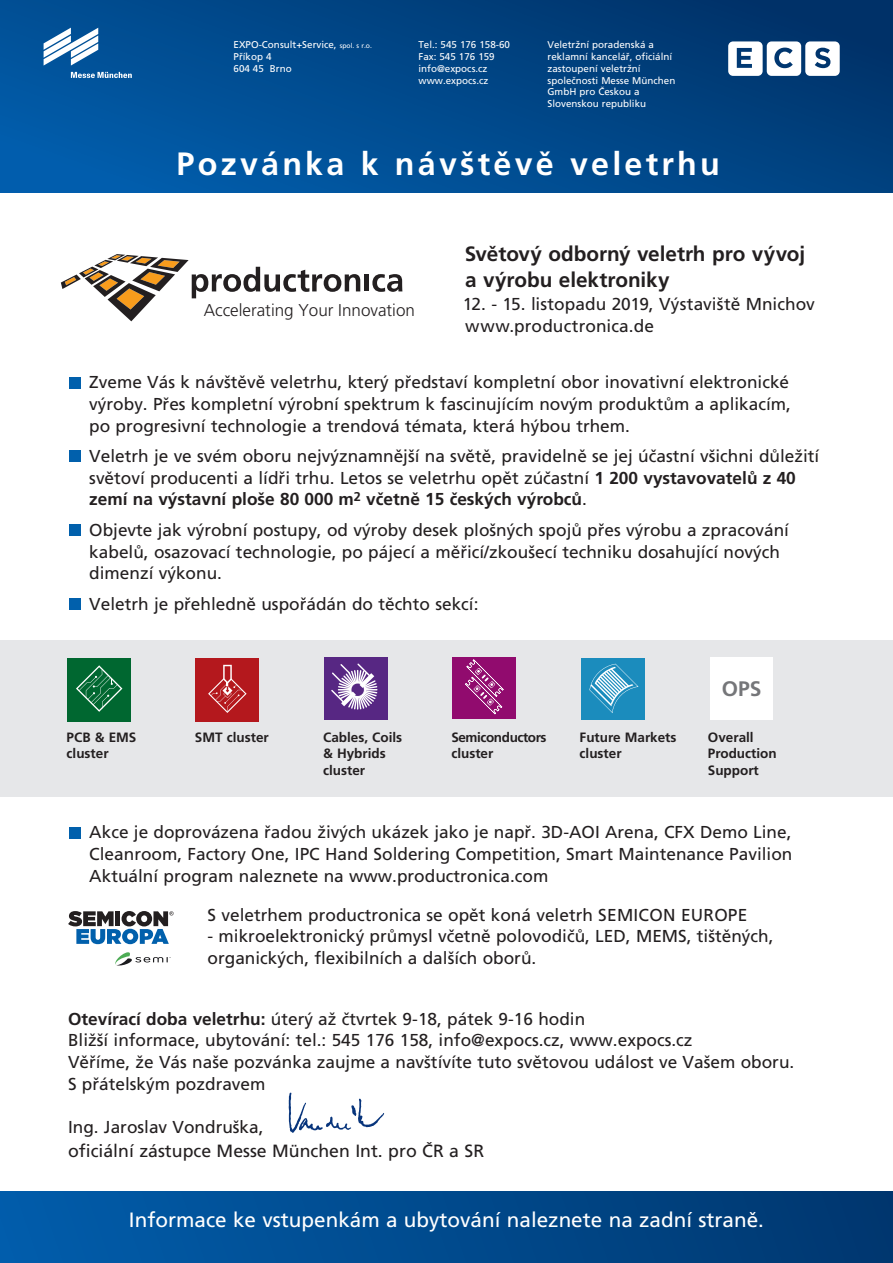
<style>
.page{position:relative;width:893px;height:1263px;background:#fff}
.page>*{position:absolute;margin:0;border:0;box-sizing:border-box;transform-origin:0 0}
.t1{font:700 32.25px "Frutiger CE";letter-spacing:.1em;color:#fff}
.t2{font:700 21px "Frutiger CE";color:#757679}
.t3{font:20.7px "Frutiger CE";color:#fff}
.t4{font:700 20.7px/26.5px "Frutiger CE";color:#231f20}
.t5{font:17.7px "Frutiger CE";color:#231f20}
.t6{font:17.25px/21.8px "Frutiger CE";color:#231f20}
.t7{font:17.1px "Frutiger CE Light";color:#231f20}
.t8{font:700 13.5px/16.5px "Frutiger CE";color:#231f20}
.t9{font:700 13.5px/16.5px "Frutiger CE";letter-spacing:-.03em;color:#231f20}
.t10{font:9.9px/11.9px "Frutiger CE";color:#fff}
.s1{font-size:6.9px}
.s2{font-weight:700}
</style>
<div class="page">
<svg style="left:0;top:0;width:893px;height:192px;background:#00488a"></svg>
<div style="left:70px;top:377px;width:11px;height:11px;background:#0160ac"></div>
<div style="left:70px;top:451px;width:11px;height:11px;background:#0160ac"></div>
<div style="left:70px;top:525px;width:11px;height:11px;background:#0160ac"></div>
<div style="left:70px;top:598px;width:11px;height:11px;background:#0160ac"></div>
<div style="left:70px;top:827px;width:11px;height:11px;background:#0160ac"></div>
<div style="left:0;top:1191px;width:893px;height:72px;background:linear-gradient(to right,#015dab,#00366e)"></div>
<svg style="left:288px;top:1093px;width:96px;height:40px"></svg>
<svg style="left:728px;top:41px;width:112px;height:35px"></svg>
<svg style="left:44px;top:28px;width:54px;height:38px"></svg>
<svg style="left:71px;top:72px;width:61px;height:6px"></svg>
<svg style="left:61px;top:254px;width:299px;height:67px"></svg>
<hr style="left:365px;top:274px;width:4px;height:17px;background:#231f20">
<svg style="left:372px;top:274px;width:30px;height:18px"></svg>
<div style="left:0;top:640px;width:893px;height:157px;background:#e6e7e9"></div>
<svg style="left:68px;top:911px;width:106px;height:33px"></svg>
<svg style="left:115px;top:952px;width:56px;height:13px"></svg>
<div style="left:67px;top:658px;width:63px;height:63px;background:#006730"></div>
<svg style="left:76px;top:665px;width:46px;height:47px"></svg>
<div style="left:195px;top:658px;width:64px;height:63px;background:#b4181d"></div>
<svg style="left:208px;top:665px;width:39px;height:48px"></svg>
<div style="left:324px;top:658px;width:63px;height:62px;background:#572783"></div>
<svg style="left:331px;top:663px;width:46px;height:46px"></svg>
<div style="left:452px;top:658px;width:64px;height:61px;background:#910b6e"></div>
<svg style="left:465px;top:659px;width:39px;height:55px"></svg>
<div style="left:581px;top:658px;width:64px;height:62px;background:#1b8cbd"></div>
<svg style="left:589px;top:664px;width:49px;height:49px"></svg>
<div style="left:710px;top:658px;width:63px;height:62px;background:#fff"></div>
<p class="t10" style="left:234px;top:39px;width:140px">EXPO-Consult+Service, <span class="s1">spol. s r.o.<br></span>Příkop 4<br>604 45 Brno</p>
<p class="t10" style="left:418px;top:39px;width:93px">Tel.: 545 176 158-60</p>
<p class="t10" style="left:418px;top:51px;width:78px">Fax: 545 176 159</p>
<p class="t10" style="left:418px;top:62px;width:71px">info@expocs.cz www.expocs.cz</p>
<p class="t10" style="left:548px;top:39px;width:129px">Veletržní poradenská a reklamní kancelář, oficiální zastoupení veletržní společnosti Messe München<br>GmbH pro Českou a<br>Slovenskou republiku</p>
<p class="t1" style="left:177px;top:146px;width:545px">Pozvánka k návštěvě veletrhu</p>
<p class="t4" style="left:465px;top:240px;width:342px">Světový odborný veletrh pro vývoj a výrobu elektroniky</p>
<p class="t6" style="left:463px;top:293px;width:354px">12. - 15. listopadu 2019, Výstaviště Mnichov</p>
<p class="t6" style="left:465px;top:315px;width:190px">www.productronica.de</p>
<p class="t6" style="left:89px;top:371px;width:703px;text-align:justify">Zveme Vás k návštěvě veletrhu, který představí kompletní obor inovativní elektronické výroby. Přes kompletní výrobní spektrum k fascinujícím novým produktům a aplikacím, po progresivní technologie a trendová témata, která hýbou trhem.</p>
<p class="t6" style="left:89px;top:445px;width:732px">Veletrh je ve svém oboru nejvýznamnější na světě, pravidelně se jej účastní všichni důležití světoví producenti a lídři trhu. Letos se veletrhu opět zúčastní <span class="s2">1 200 vystavovatelů z 40 zemí na výstavní ploše 80 000 m</span><sup>2</sup> <span class="s2">včetně 15 českých výrobců</span>.</p>
<p class="t6" style="left:89px;top:519px;width:701px">Objevte jak výrobní postupy, od výroby desek plošných spojů přes výrobu a zpracování kabelů, osazovací technologie, po pájecí a měřicí/zkoušecí techniku dosahující nových dimenzí výkonu.</p>
<p class="t6" style="left:89px;top:593px;width:391px">Veletrh je přehledně uspořádán do těchto sekcí:</p>
<p class="t7" style="left:204px;top:300px;width:213px">Accelerating Your Innovation</p>
<p class="t2" style="left:722px;top:677px;width:41px">OPS</p>
<p class="t8" style="left:67px;top:729px;width:71px">PCB &amp; EMS cluster</p>
<p class="t8" style="left:195px;top:729px;width:75px">SMT cluster</p>
<p class="t8" style="left:323px;top:729px;width:81px">Cables, Coils &amp; Hybrids cluster</p>
<p class="t9" style="left:451px;top:729px;width:97px">Semiconductors cluster</p>
<p class="t8" style="left:580px;top:729px;width:98px">Future Markets cluster</p>
<p class="t8" style="left:708px;top:729px;width:70px">Overall<br>Production<br>Support</p>
<p class="t6" style="left:89px;top:821px;width:705px;text-align:justify">Akce je doprovázena řadou živých ukázek jako je např. 3D-AOI Arena, CFX Demo Line, Cleanroom, Factory One, IPC Hand Soldering Competition, Smart Maintenance Pavilion Aktuální program naleznete na www.productronica.com</p>
<p class="t6" style="left:208px;top:904px;width:541px">S veletrhem productronica se opět koná veletrh SEMICON EUROPE</p>
<p class="t6" style="left:208px;top:925px;width:568px">- mikroelektronický průmysl včetně polovodičů, LED, MEMS, tištěných, organických, flexibilních a dalších oborů.</p>
<p class="t6" style="left:68px;top:1008px;width:519px"><span class="s2">Otevírací doba veletrhu:</span> úterý až čtvrtek 9-18, pátek 9-16 hodin</p>
<p class="t6" style="left:68px;top:1029px;width:626px">Bližší informace, ubytování: tel.: 545 176 158, info@expocs.cz, www.expocs.cz</p>
<p class="t6" style="left:68px;top:1051px;width:728px">Věříme, že Vás naše pozvánka zaujme a navštívíte tuto světovou událost ve Vašem oboru.<br>S přátelským pozdravem</p>
<p class="t6" style="left:68px;top:1116px;width:197px">Ing. Jaroslav Vondruška,</p>
<p class="t5" style="left:68px;top:1141px;width:418px">oficiální zástupce Messe München Int. pro ČR a SR</p>
<p class="t3" style="left:129px;top:1208px;width:637px">Informace ke vstupenkám a ubytování naleznete na zadní straně.</p>
</div>
